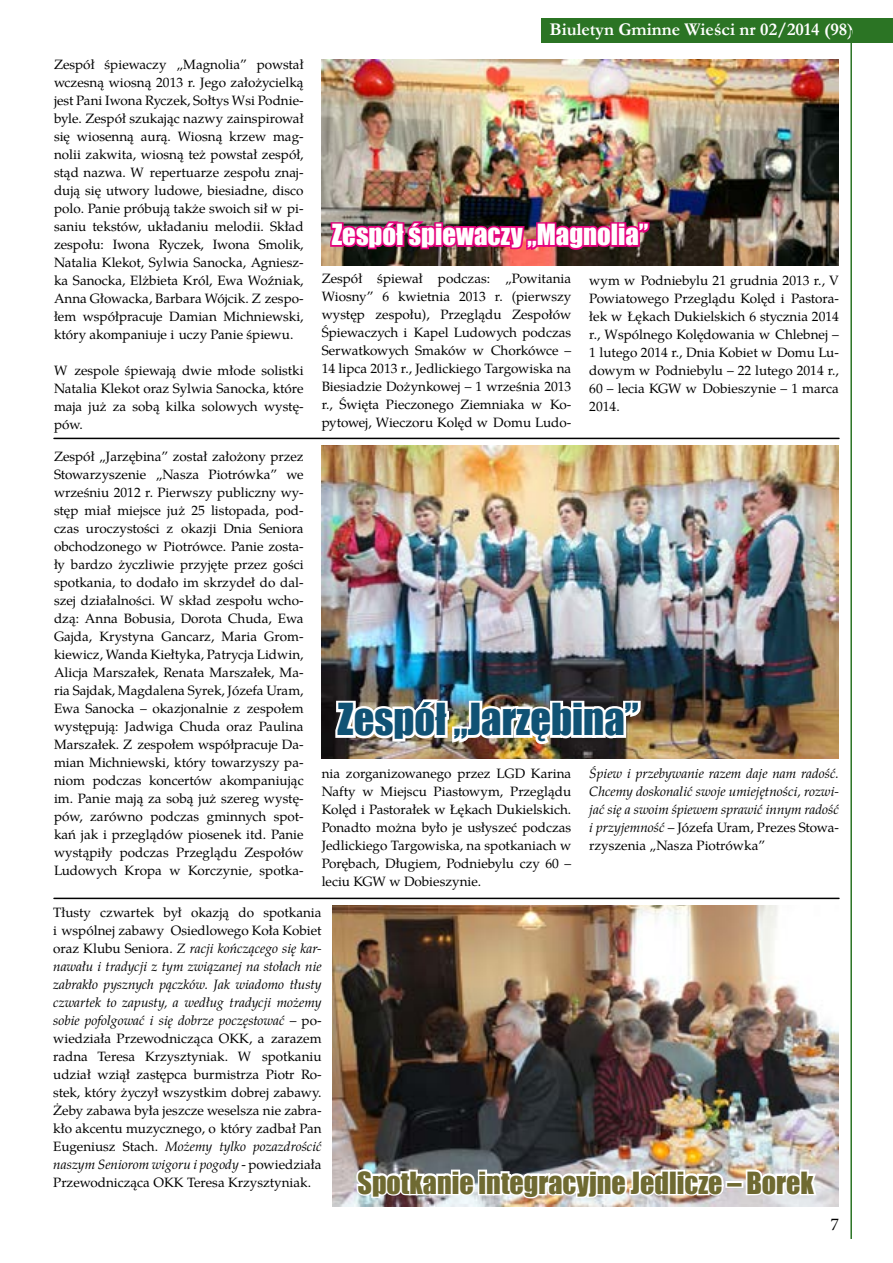
<style>
.page{position:relative;width:893px;height:1263px;background:#fff}
.page>*{position:absolute;margin:0;border:0;box-sizing:border-box;transform-origin:0 0}
.t1{font:40.5px "Impact";color:#105274}
.t2{font:28.05px "Impact";color:#6f6a32}
.t3{font:26.85px "Impact";color:#fff}
.t4{font:700 18px "Garamond";color:#fff}
.t5{font:18px "Minion Pro";color:#000}
.t6{font:13.5px/18px "Te X Gyre Pagella";color:#000;text-align:justify}
.t7{font:italic 13.5px/18px "Te X Gyre Pagella";color:#000;text-align:justify}
.s1{font-style:normal}
.s2{font-style:italic}
</style>
<div class="page">
<div style="left:541px;top:18px;width:352px;height:25px;background:#2b7424"></div>
<hr style="left:850px;top:30px;width:2px;height:1209px;background:#2b7424">
<img style="left:322px;top:59px;width:516px;height:207px">
<img style="left:328px;top:181px;width:324px;height:85px">
<img style="left:322px;top:446px;width:517px;height:312px">
<img style="left:333px;top:695px;width:311px;height:53px">
<img style="left:333px;top:906px;width:506px;height:301px">
<hr style="left:54px;top:898px;width:785px;height:1px;background:#000">
<hr style="left:54px;top:438px;width:785px;height:1px;background:#000">
<img style="left:354px;top:1153px;width:372px;height:54px">
<svg style="left:742px;top:1153px;width:77px;height:50px"></svg>
<p class="t6" style="left:54px;top:54px;width:251px">Zespół śpiewaczy „Magnolia” powstał wczesną wiosną 2013 r. Jego założycielką jest Pani Iwona Ryczek, Sołtys Wsi Podnie&shy;byle. Zespół szukając nazwy zainspirował się wiosenną aurą. Wiosną krzew mag&shy;nolii zakwita, wiosną też powstał zespół, stąd nazwa. W repertuarze zespołu znaj&shy;dują się utwory ludowe, biesiadne, disco polo. Panie próbują także swoich sił w pi&shy;saniu tekstów, układaniu melodii. Skład zespołu: Iwona Ryczek, Iwona Smolik, Natalia Klekot, Sylwia Sanocka, Agniesz&shy;ka Sanocka, Elżbieta Król, Ewa Woźniak, Anna Głowacka, Barbara Wójcik. Z zespo&shy;łem współpracuje Damian Michniewski, który akompaniuje i uczy Panie śpiewu.</p>
<p class="t6" style="left:54px;top:360px;width:251px">W zespole śpiewają dwie młode solistki Natalia Klekot oraz Sylwia Sanocka, które maja już za sobą kilka solowych wystę&shy;pów.</p>
<p class="t6" style="left:54px;top:446px;width:251px">Zespół „Jarzębina” został założony przez Stowarzyszenie „Nasza Piotrówka” we wrześniu 2012 r. Pierwszy publiczny wy&shy;stęp miał miejsce już 25 listopada, pod&shy;czas uroczystości z okazji Dnia Seniora obchodzonego w Piotrówce. Panie zosta&shy;ły bardzo życzliwie przyjęte przez gości spotkania, to dodało im skrzydeł do dal&shy;szej działalności. W skład zespołu wcho&shy;dzą: Anna Bobusia, Dorota Chuda, Ewa Gajda, Krystyna Gancarz, Maria Grom&shy;kiewicz, Wanda Kiełtyka, Patrycja Lidwin, Alicja Marszałek, Renata Marszałek, Ma&shy;ria Sajdak, Magdalena Syrek, Józefa Uram, Ewa Sanocka – okazjonalnie z zespołem występują: Jadwiga Chuda oraz Paulina Marszałek. Z zespołem współpracuje Da&shy;mian Michniewski, który towarzyszy pa&shy;niom podczas koncertów akompaniując im. Panie mają za sobą już szereg wystę&shy;pów, zarówno podczas gminnych spot&shy;kań jak i przeglądów piosenek itd. Panie wystąpiły podczas Przeglądu Zespołów Ludowych Kropa w Korczynie, spotka-</p>
<h3 class="t4" style="left:550px;top:17px;width:305px">Biuletyn Gminne Wieści nr 02/2014 (98)</h3>
<h3 class="t3" style="left:332px;top:214px;width:318px">Zespół śpiewaczy „Magnolia”</h3>
<p class="t6" style="left:589px;top:270px;width:251px">wym w Podniebylu 21 grudnia 2013 r., V Powiatowego Przeglądu Kolęd i Pastora&shy;łek w Łękach Dukielskich 6 stycznia 2014 r., Wspólnego Kolędowania w Chlebnej – 1 lutego 2014 r., Dnia Kobiet w Domu Lu&shy;dowym w Podniebylu – 22 lutego 2014 r., 60 – lecia KGW w Dobieszynie – 1 marca 2014.</p>
<p class="t6" style="left:322px;top:269px;width:251px">Zespół śpiewał podczas: „Powitania Wiosny” 6 kwietnia 2013 r. (pierwszy występ zespołu), Przeglądu Zespołów Śpiewaczych i Kapel Ludowych podczas Serwatkowych Smaków w Chorkówce – 14 lipca 2013 r., Jedlickiego Targowiska na Biesiadzie Dożynkowej – 1 września 2013 r., Święta Pieczonego Ziemniaka w Ko&shy;pytowej, Wieczoru Kolęd w Domu Ludo-</p>
<h1 class="t1" style="left:338px;top:688px;width:303px">Zespół „Jarzębina”</h1>
<p class="t7" style="left:589px;top:763px;width:251px">Śpiew i przebywanie razem daje nam radość.<br>Chcemy doskonalić swoje umiejętności, rozwi&shy;jać się a swoim śpiewem sprawić innym radość i przyjemność <span class="s1">– Józefa Uram, Prezes Stowa&shy;rzyszenia „Nasza Piotrówka”</span></p>
<p class="t6" style="left:322px;top:763px;width:251px">nia zorganizowanego przez LGD Karina Nafty w Miejscu Piastowym, Przeglądu Kolęd i Pastorałek w Łękach Dukielskich.<br>Ponadto można było je usłyszeć podczas Jedlickiego Targowiska, na spotkaniach w Porębach, Długiem, Podniebylu czy 60 – leciu KGW w Dobieszynie.</p>
<p class="t6" style="left:53px;top:903px;width:270px">Tłusty czwartek był okazją do spotkania i wspólnej zabawy Osiedlowego Koła Kobiet oraz Klubu Seniora. <span class="s2">Z racji kończącego się kar&shy;nawału i tradycji z tym związanej na stołach nie zabrakło pysznych pączków. Jak wiadomo tłusty czwartek to zapusty, a według tradycji możemy sobie pofolgować i się dobrze poczęstować</span> – po&shy;wiedziała Przewodnicząca OKK, a zarazem radna Teresa Krzysztyniak. W spotkaniu udział wziął zastępca burmistrza Piotr Ro&shy;stek, który życzył wszystkim dobrej zabawy.<br>Żeby zabawa była jeszcze weselsza nie zabra&shy;kło akcentu muzycznego, o który zadbał Pan Eugeniusz Stach. <span class="s2">Możemy tylko pozazdrościć naszym Seniorom wigoru i pogody</span> - powiedziała Przewodnicząca OKK Teresa Krzysztyniak.</p>
<h2 class="t2" style="left:357px;top:1161px;width:458px">Spotkanie integracyjne Jedlicze – Borek</h2>
<h3 class="t5" style="left:830px;top:1212px;width:10px">7</h3>
</div>
